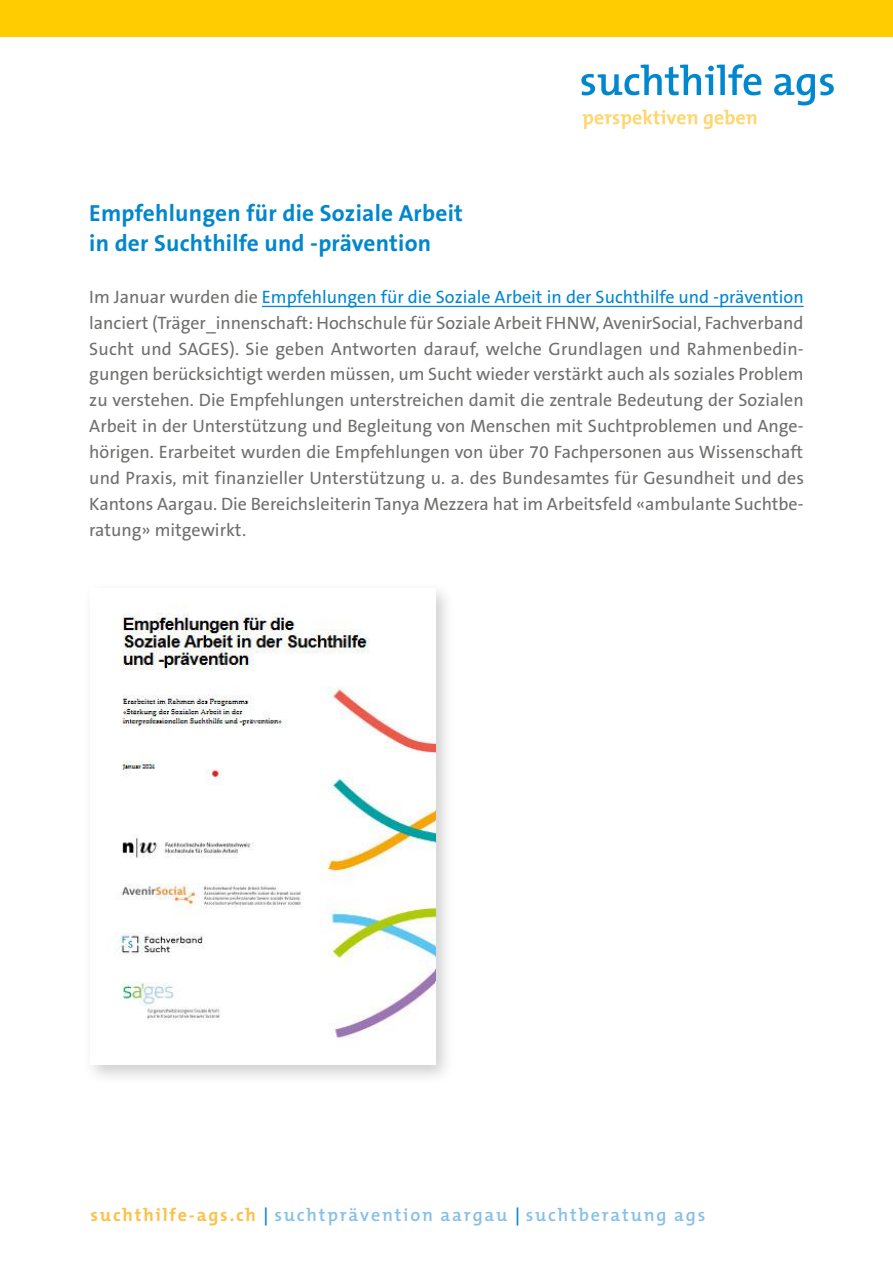
<style>
.page{position:relative;width:893px;height:1263px;background:#fff}
.page>*{position:absolute;margin:0;border:0;box-sizing:border-box;transform-origin:0 0}
.t1{font:700 23.4px/30.3px "The Sans B7";letter-spacing:.01em;color:#0087ce}
.t2{font:600 18.15px "The Mix";letter-spacing:.1em;color:#85c0e9}
.t3{font:18px/26px "The Sans B5 Plain";color:#6e6e6d;text-align:justify}
.s1{color:#0087ce}
.s2{font-weight:700;color:#fcc249}
</style>
<div class="page">
<div style="left:0;top:0;width:893px;height:36px;background:#fecc00"></div>
<svg style="left:582px;top:110px;width:115px;height:19px"></svg>
<svg style="left:704px;top:110px;width:52px;height:19px"></svg>
<svg style="left:581px;top:64px;width:180px;height:31px"></svg>
<svg style="left:774px;top:74px;width:60px;height:31px"></svg>
<hr style="left:262px;top:306px;width:542px;height:1px;background:#0087ce">
<div style="left:82px;top:581px;width:373px;height:505px;background:#000;opacity:.2"></div>
<img style="left:90px;top:588px;width:346px;height:477px">
<p class="t1" style="left:89px;top:198px;width:375px">Empfehlungen für die Soziale Arbeit in der Suchthilfe und -prävention</p>
<p class="t3" style="left:89px;top:284px;width:716px">Im Januar wurden die <span class="s1">Empfehlungen für die Soziale Arbeit in der Suchthilfe und -prävention </span>lanciert (Träger_innenschaft: Hochschule für Soziale Arbeit FHNW, AvenirSocial, Fachverband Sucht und SAGES). Sie geben Antworten darauf, welche Grundlagen und Rahmenbedin&shy;gungen berücksichtigt werden müssen, um Sucht wieder verstärkt auch als soziales Problem zu verstehen. Die Empfehlungen unterstreichen damit die zentrale Bedeutung der Sozialen Arbeit in der Unterstützung und Begleitung von Menschen mit Suchtproblemen und Ange&shy;hörigen. Erarbeitet wurden die Empfehlungen von über 70 Fachpersonen aus Wissenschaft und Praxis, mit finanzieller Unterstützung u. a. des Bundesamtes für Gesundheit und des Kantons Aargau. Die Bereichsleiterin Tanya Mezzera hat im Arbeitsfeld «ambulante Suchtbe&shy;ratung» mitgewirkt.</p>
<p class="t2" style="left:90px;top:1199px;width:616px"><span class="s2">suchthilfe-ags.ch</span> <span class="s1">|</span> suchtprävention aargau <span class="s1">|</span> suchtberatung ags</p>
</div>
